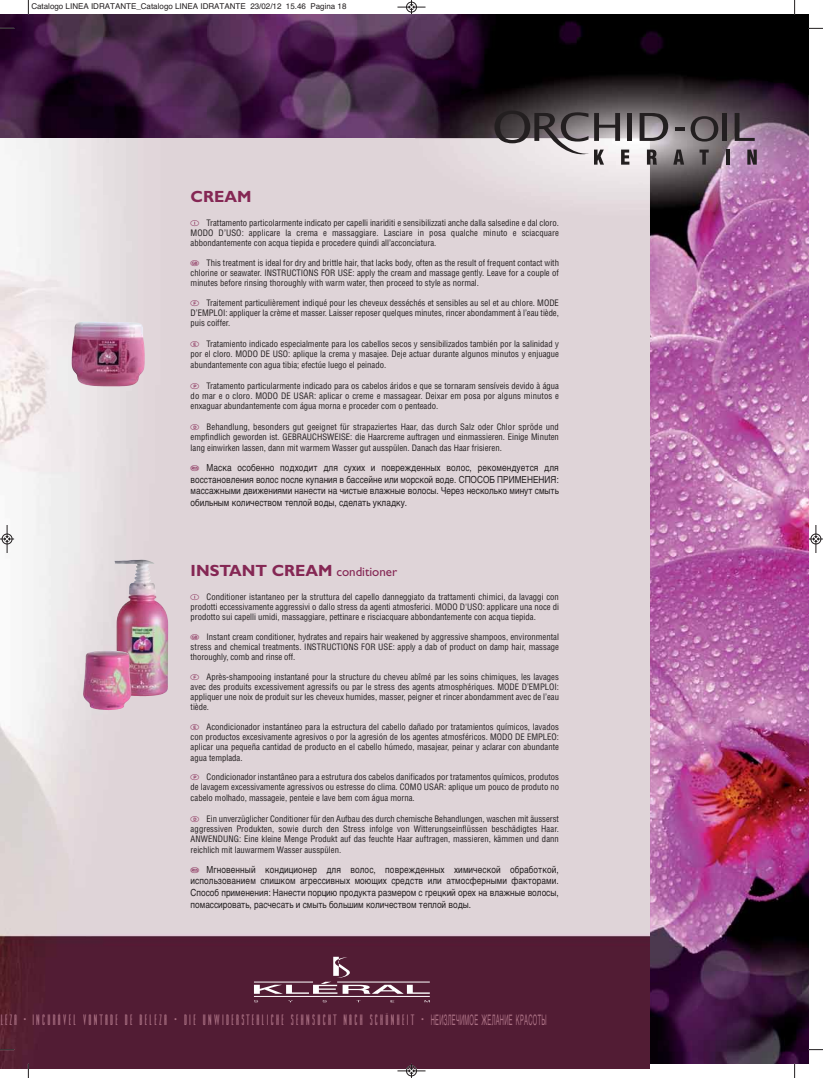
<style>
.page{position:relative;width:823px;height:1078px;background:#fff}
.page>*{position:absolute;margin:0;border:0;box-sizing:border-box;transform-origin:0 0}
.t1{font:700 16.2px "Gill Sans";color:#852754}
.t2{font:700 13px "Giotto";letter-spacing:.18em;color:#ac7285}
.t3{font:9.7px/11.7px "Helvetica";color:#231f20;text-align:justify;scale:.85 1}
.t4{font:condensed 8.7px/10.2px "Helvetica";color:#231f20;text-align:justify}
.t5{font:8px "Helvetica";color:#231f20}
.s1{font-family:"Klral Normal";font-stretch:normal;color:#852754}
.s2{font-family:"Klral Normal";font-size:8.7px;color:#852754}
.s3{font-weight:400;font-size:13px}
.s4{font-family:"Helvetica";font-weight:400;font-size:14.5px}
</style>
<div class="page">
<img style="left:0;top:14px;width:808px;height:1049px">
<img style="left:0;top:138px;width:649px;height:929px">
<svg style="left:254px;top:956px;width:175px;height:37px;background:#67384d"></svg>
<svg style="left:254px;top:999px;width:4px;height:3px"></svg>
<svg style="left:288px;top:999px;width:5px;height:3px"></svg>
<svg style="left:322px;top:999px;width:4px;height:3px"></svg>
<svg style="left:356px;top:999px;width:4px;height:3px"></svg>
<svg style="left:390px;top:999px;width:4px;height:3px"></svg>
<svg style="left:424px;top:999px;width:5px;height:3px"></svg>
<hr style="left:254px;top:995px;width:175px;height:1px;background:#fff">
<hr style="left:254px;top:981px;width:59px;height:1px;background:#fff">
<hr style="left:337px;top:981px;width:92px;height:1px;background:#fff">
<img style="left:128px;top:574px;width:8px;height:21px">
<img style="left:138px;top:337px;width:7px;height:41px">
<img style="left:127px;top:663px;width:4px;height:38px">
<img style="left:808px;top:95px;width:1px;height:92px">
<img style="left:415px;top:65px;width:393px;height:152px">
<img style="left:415px;top:138px;width:234px;height:79px">
<div style="left:627px;top:113px;width:5px;height:28px;background:#231f20"></div>
<svg style="left:639px;top:113px;width:28px;height:28px"></svg>
<svg style="left:690px;top:116px;width:28px;height:25px"></svg>
<hr style="left:722px;top:113px;width:4px;height:28px;background:#231f20">
<svg style="left:734px;top:113px;width:20px;height:28px"></svg>
<hr style="left:674px;top:127px;width:10px;height:4px;background:#231f20">
<svg style="left:494px;top:110px;width:135px;height:55px;background:#948f91"></svg>
<svg style="left:646px;top:149px;width:10px;height:16px"></svg>
<svg style="left:673px;top:149px;width:10px;height:16px"></svg>
<svg style="left:699px;top:149px;width:9px;height:16px"></svg>
<svg style="left:725px;top:149px;width:4px;height:16px"></svg>
<svg style="left:746px;top:149px;width:10px;height:16px"></svg>
<svg style="left:28px;top:0;width:1px;height:14px"></svg>
<svg style="left:0;top:28px;width:14px;height:1px"></svg>
<svg style="left:794px;top:0;width:1px;height:14px"></svg>
<svg style="left:808px;top:28px;width:14px;height:1px"></svg>
<svg style="left:28px;top:1063px;width:1px;height:14px"></svg>
<svg style="left:0;top:1048px;width:14px;height:2px"></svg>
<svg style="left:793px;top:1063px;width:2px;height:14px"></svg>
<svg style="left:808px;top:1048px;width:14px;height:2px"></svg>
<svg style="left:397px;top:0;width:28px;height:14px"></svg>
<svg style="left:397px;top:1063px;width:28px;height:14px"></svg>
<svg style="left:0;top:525px;width:14px;height:28px"></svg>
<svg style="left:808px;top:525px;width:14px;height:28px"></svg>
<p class="t5" style="left:31px;top:3px;width:316px">Catalogo LINEA IDRATANTE_Catalogo LINEA IDRATANTE 23/02/12 15.46 Pagina 18</p>
<h1 class="t1" style="left:190px;top:190px;width:62px">CREAM</h1>
<p class="t4" style="left:190px;top:218px;width:369px"><span class="s1">I</span> Trattamento particolarmente indicato per capelli inariditi e sensibilizzati anche dalla salsedine e dal cloro.<br>MODO D’USO: applicare la crema e massaggiare. Lasciare in posa qualche minuto e sciacquare abbondantemente con acqua tiepida e procedere quindi all’acconciatura.</p>
<p class="t4" style="left:190px;top:258px;width:369px"><span class="s1">G</span> This treatment is ideal for dry and brittle hair, that lacks body, often as the result of frequent contact with chlorine or seawater. INSTRUCTIONS FOR USE: apply the cream and massage gently. Leave for a couple of minutes before rinsing thoroughly with warm water, then proceed to style as normal.</p>
<p class="t4" style="left:190px;top:298px;width:369px"><span class="s1">F</span> Traitement particulièrement indiqué pour les cheveux desséchés et sensibles au sel et au chlore. MODE D’EMPLOI: appliquer la crème et masser. Laisser reposer quelques minutes, rincer abondamment à l’eau tiède, puis coiffer.</p>
<p class="t4" style="left:190px;top:340px;width:369px"><span class="s1">E</span> Tratamiento indicado especialmente para los cabellos secos y sensibilizados también por la salinidad y por el cloro. MODO DE USO: aplique la crema y masajee. Deje actuar durante algunos minutos y enjuague abundantemente con agua tibia; efectúe luego el peinado.</p>
<p class="t4" style="left:190px;top:381px;width:369px"><span class="s1">P</span> Tratamento particularmente indicado para os cabelos áridos e que se tornaram sensíveis devido à água do mar e o cloro. MODO DE USAR: aplicar o creme e massagear. Deixar em posa por alguns minutos e enxaguar abundantemente com água morna e proceder com o penteado.</p>
<p class="t4" style="left:190px;top:423px;width:369px"><span class="s1">D</span> Behandlung, besonders gut geeignet für strapaziertes Haar, das durch Salz oder Chlor spröde und empfindlich geworden ist. GEBRAUCHSWEISE: die Haarcreme auftragen und einmassieren. Einige Minuten lang einwirken lassen, dann mit warmem Wasser gut ausspülen. Danach das Haar frisieren.</p>
<p class="t3" style="left:190px;top:462px;width:434px"><span class="s2">R</span> Маска особенно подходит для сухих и поврежденных волос, рекомендуется для восстановления волос после купания в бассейне или морской воде. СПОСОБ ПРИМЕНЕНИЯ: массажными движениями нанести на чистые влажные волосы. Через несколько минут смыть обильным количеством теплой воды, сделать укладку.</p>
<h1 class="t1" style="left:190px;top:564px;width:208px">INSTANT CREAM <span class="s3">conditioner</span></h1>
<p class="t4" style="left:190px;top:592px;width:369px"><span class="s1">I</span> Conditioner istantaneo per la struttura del capello danneggiato da trattamenti chimici, da lavaggi con prodotti eccessivamente aggressivi o dallo stress da agenti atmosferici. MODO D'USO: applicare una noce di prodotto sui capelli umidi, massaggiare, pettinare e risciacquare abbondantemente con acqua tiepida.</p>
<p class="t4" style="left:190px;top:632px;width:369px"><span class="s1">G</span> Instant cream conditioner, hydrates and repairs hair weakened by aggressive shampoos, environmental stress and chemical treatments. INSTRUCTIONS FOR USE: apply a dab of product on damp hair, massage thoroughly, comb and rinse off.</p>
<p class="t4" style="left:190px;top:672px;width:369px"><span class="s1">F</span> Après-shampooing instantané pour la structure du cheveu abîmé par les soins chimiques, les lavages avec des produits excessivement agressifs ou par le stress des agents atmosphériques. MODE D’EMPLOI: appliquer une noix de produit sur les cheveux humides, masser, peigner et rincer abondamment avec de l’eau tiède.</p>
<p class="t4" style="left:190px;top:722px;width:369px"><span class="s1">E</span> Acondicionador instantáneo para la estructura del cabello dañado por tratamientos químicos, lavados con productos excesivamente agresivos o por la agresión de los agentes atmosféricos. MODO DE EMPLEO: aplicar una pequeña cantidad de producto en el cabello húmedo, masajear, peinar y aclarar con abundante agua templada.</p>
<p class="t4" style="left:190px;top:772px;width:369px"><span class="s1">P</span> Condicionador instantâneo para a estrutura dos cabelos danificados por tratamentos químicos, produtos de lavagem excessivamente agressivos ou estresse do clima. COMO USAR: aplique um pouco de produto no cabelo molhado, massageie, penteie e lave bem com água morna.</p>
<p class="t4" style="left:190px;top:814px;width:369px"><span class="s1">D</span> Ein unverzüglicher Conditioner für den Aufbau des durch chemische Behandlungen, waschen mit äusserst aggressiven Produkten, sowie durch den Stress infolge von Witterungseinflüssen beschädigtes Haar.<br>ANWENDUNG: Eine kleine Menge Produkt auf das feuchte Haar auftragen, massieren, kämmen und dann reichlich mit lauwarmem Wasser ausspülen.</p>
<p class="t3" style="left:190px;top:864px;width:434px"><span class="s2">R</span> Мгновенный кондиционер для волос, поврежденных химической обработкой, использованием слишком агрессивных моющих средств или атмосферными факторами.<br>Способ применения: Нанести порцию продукта размером с грецкий орех на влажные волосы, помассировать, расчесать и смыть большим количеством теплой воды.</p>
<h2 class="t2" style="left:1px;top:1012px;width:547px">LEZA • INCURÁVEL VONTADE DE BELEZA • DIE UNWIDERSTEHLICHE SEHNSUCHT NACH SCHÖNHEIT • <span class="s4">НЕИЗЛЕЧИМОЕ ЖЕЛАНИЕ КРАСОТЫ</span></h2>
</div>
